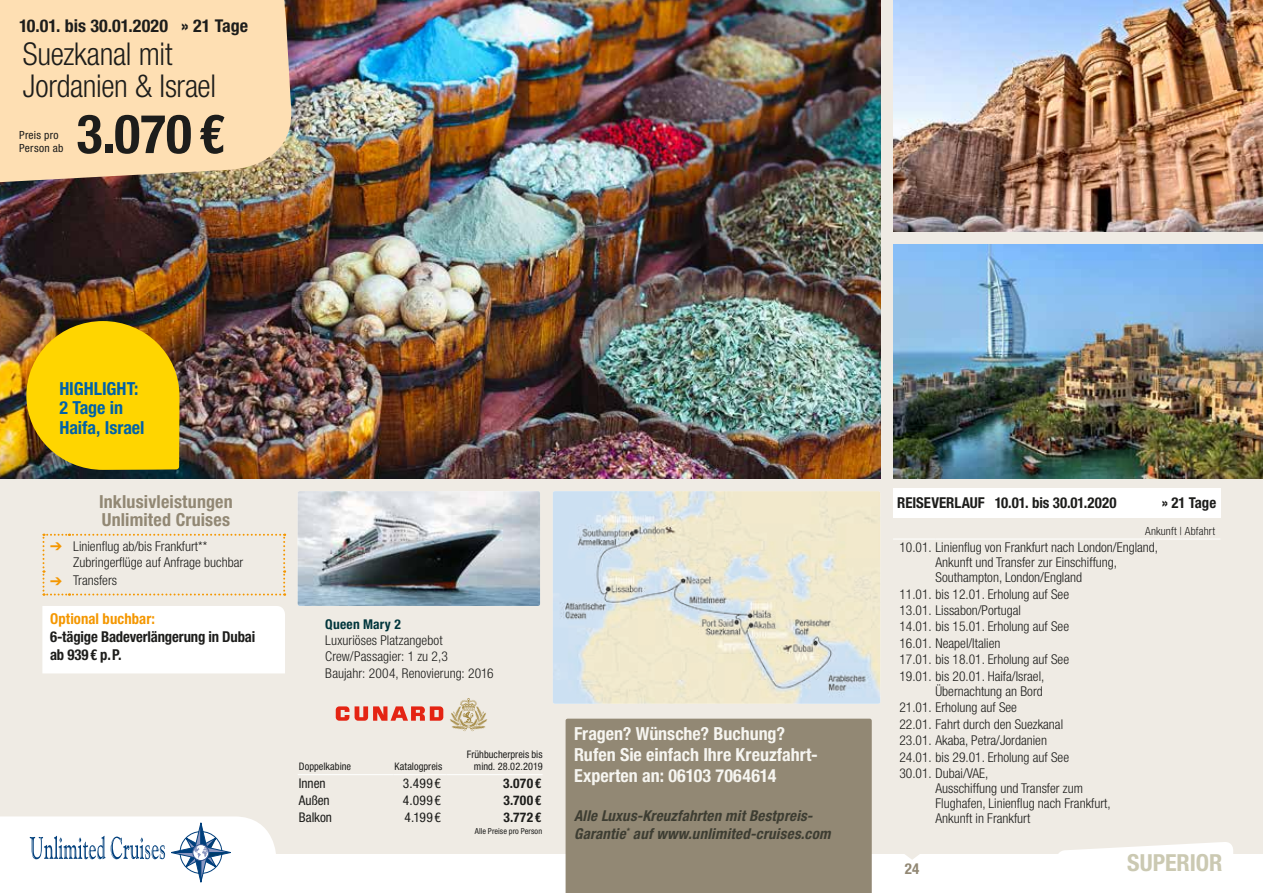
<style>
.page{position:relative;width:1263px;height:893px;background:#fff}
.page>*{position:absolute;margin:0;border:0;box-sizing:border-box;transform-origin:0 0}
.t1{font:700 condensed 54px "Helvetica Neue LT Std";color:#1d1d1b}
.t2{font:300 condensed 31.5px/31.5px "Helvetica Neue LT Std";letter-spacing:-.01em;color:#1d1d1b}
.t3{font:700 condensed 23.55px "Helvetica Neue LT Std";color:#cbc9b2}
.t4{font:700 condensed 18px/21px "Helvetica Neue LT Std";color:#f6f5f0}
.t5{font:700 condensed 18px/18px "Helvetica Neue LT Std";letter-spacing:.01em;color:#928874}
.t6{font:700 condensed 18px/19.5px "Helvetica Neue LT Std";color:#0062a8}
.t7{font:700 condensed 17.7px "Helvetica Neue LT Std";color:#1d1d1b}
.t8{font:700 condensed 15px/18px "Helvetica Neue LT Std";letter-spacing:-.01em;color:#1d1d1b}
.t9{font:italic 700 condensed 15px/18px "Helvetica Neue LT Std";letter-spacing:.015em;color:#3d3d32}
.t10{font:700 condensed 15px "Helvetica Neue LT Std";letter-spacing:.005em;color:#f49700}
.t11{font:700 condensed 15px "Helvetica Neue LT Std";color:#928874}
.t12{font:300 condensed 13.5px/16.5px "Helvetica Neue LT Std";color:#1d1d1b}
.t13{font:700 condensed 13.5px "Helvetica Neue LT Std";letter-spacing:.015em;color:#00353b}
.t14{font:condensed 13.35px "Helvetica Neue LT Std";letter-spacing:-.005em;color:#1d1d1b}
.t15{font:700 condensed 13.35px "Helvetica Neue LT Std";letter-spacing:.02em;color:#1d1d1b}
.t16{font:condensed 11.25px/13.5px "Helvetica Neue LT Std";letter-spacing:.025em;color:#1d1d1b}
.t17{font:300 condensed 11.25px "Helvetica Neue LT Std";letter-spacing:.01em;color:#1d1d1b}
.t18{font:condensed 10.35px/12px "Helvetica Neue LT Std";color:#1d1d1b;text-align:right}
.t19{font:condensed 8.25px "Helvetica Neue LT Std";letter-spacing:.01em;color:#1d1d1b}
.s1{color:#f49700}
</style>
<div class="page">
<hr style="left:1262px;top:0;width:1px;height:854px;background:#efebe4">
<div style="left:0;top:0;width:1263px;height:853px;background:#efebe4"></div>
<img style="left:893px;top:0;width:369px;height:232px">
<img style="left:893px;top:244px;width:369px;height:234px">
<div style="left:893px;top:488px;width:327px;height:30px;background:#fff"></div>
<hr style="left:893px;top:539px;width:42px;height:1px;background:#fff">
<hr style="left:935px;top:539px;width:209px;height:1px;background:#fff">
<hr style="left:1144px;top:539px;width:38px;height:1px;background:#fff">
<hr style="left:1182px;top:539px;width:38px;height:1px;background:#fff">
<svg style="left:43px;top:534px;width:242px;height:61px"></svg>
<div style="left:566px;top:719px;width:306px;height:174px;background:#928874"></div>
<svg style="left:1057px;top:842px;width:176px;height:12px"></svg>
<svg style="left:450px;top:698px;width:37px;height:33px"></svg>
<svg style="left:336px;top:706px;width:13px;height:15px"></svg>
<svg style="left:355px;top:706px;width:88px;height:15px"></svg>
<img style="left:1262px;top:183px;width:1px;height:295px">
<img style="left:0;top:0;width:880px;height:478px">
<img style="left:553px;top:491px;width:327px;height:213px">
<img style="left:298px;top:491px;width:242px;height:115px">
<hr style="left:298px;top:774px;width:95px;height:1px;background:#fff">
<hr style="left:393px;top:774px;width:53px;height:1px;background:#fff">
<hr style="left:446px;top:774px;width:97px;height:1px;background:#fff">
<svg style="left:26px;top:321px;width:153px;height:149px;background:#e7be06"></svg>
<svg style="left:0;top:816px;width:276px;height:67px"></svg>
<div style="left:193px;top:844px;width:16px;height:17px;border:1px solid #395791;border-radius:50%"></div>
<svg style="left:904px;top:853px;width:17px;height:7px"></svg>
<svg style="left:1262px;top:0;width:1px;height:183px"></svg>
<svg style="left:0;top:0;width:294px;height:183px;background:#f4d6ac"></svg>
<div style="left:42px;top:606px;width:243px;height:67px;background:#fff"></div>
<h3 class="t7" style="left:19px;top:15px;width:230px">10.01. bis 30.01.2020 » 21 Tage</h3>
<h2 class="t2" style="left:23px;top:38px;width:195px">Suezkanal mit<br>Jordanien &amp; Israel</h2>
<p class="t16" style="left:19px;top:128px;width:46px">Preis pro<br>Person ab</p>
<h1 class="t1" style="left:77px;top:101px;width:149px">3.070 €</h1>
<h3 class="t6" style="left:59px;top:378px;width:87px">HIGHLIGHT:<br>2 Tage in<br>Haifa, Israel</h3>
<h3 class="t5" style="left:99px;top:493px;width:135px">Inklusivleistungen<br>Unlimited Cruises</h3>
<p class="t12" style="left:73px;top:538px;width:171px;text-indent:-23px"><span class="s1">➔</span> Linienflug ab/bis Frankfurt**<br>Zubringerflüge auf Anfrage buchbar</p>
<p class="t12" style="left:50px;top:572px;width:68px"><span class="s1">➔</span> Transfers</p>
<p class="t10" style="left:50px;top:610px;width:106px">Optional buchbar:</p>
<p class="t8" style="left:50px;top:628px;width:207px">6-tägige Badeverlängerung in Dubai ab 939€ p.P.</p>
<p class="t13" style="left:325px;top:616px;width:77px">Queen Mary 2</p>
<p class="t12" style="left:325px;top:631px;width:170px">Luxuriöses Platzangebot<br>Crew/Passagier: 1 zu 2,3<br>Baujahr: 2004, Renovierung: 2016</p>
<p class="t18" style="left:299px;top:761px;width:54px">Doppelkabine</p>
<p class="t18" style="left:394px;top:761px;width:49px">Katalogpreis</p>
<p class="t18" style="left:467px;top:749px;width:77px">Frühbucherpreis bis mind. 28.02.2019</p>
<p class="t14" style="left:299px;top:776px;width:28px">Innen</p>
<p class="t14" style="left:403px;top:776px;width:40px">3.499€</p>
<p class="t15" style="left:503px;top:775px;width:40px">3.070€</p>
<p class="t14" style="left:299px;top:792px;width:32px">Außen</p>
<p class="t14" style="left:403px;top:792px;width:40px">4.099€</p>
<p class="t15" style="left:503px;top:792px;width:39px">3.700€</p>
<p class="t14" style="left:299px;top:809px;width:35px">Balkon</p>
<p class="t14" style="left:405px;top:809px;width:38px">4.199 €</p>
<p class="t15" style="left:503px;top:809px;width:39px">3.772€</p>
<p class="t19" style="left:475px;top:826px;width:69px">Alle Preise pro Person</p>
<h3 class="t4" style="left:574px;top:723px;width:245px">Fragen? Wünsche? Buchung?<br>Rufen Sie einfach Ihre Kreuzfahrt-<br>Experten an: 06103 7064614</h3>
<p class="t9" style="left:574px;top:807px;width:258px">Alle Luxus-Kreuzfahrten mit Bestpreis-<br>Garantie<sup>*</sup> auf www.unlimited-cruises.com</p>
<p class="t8" style="left:897px;top:494px;width:8px">Reise</p>
<p class="t8" style="left:931px;top:494px;width:187px">verlauf 10.01. bis 30.01.2020</p>
<p class="t8" style="left:1162px;top:494px;width:56px">» 21 Tage</p>
<p class="t17" style="left:1145px;top:524px;width:71px">Ankunft | Abfahrt</p>
<p class="t12" style="left:935px;top:540px;width:224px;line-height:15px;text-indent:-36px">10.01. Linienflug von Frankfurt nach London/England,<br>Ankunft und Transfer zur Einschiffung,<br>Southampton, London/England</p>
<p class="t12" style="left:899px;top:585px;width:171px">11.01. bis 12.01. Erholung auf See<br>13.01. Lissabon/Portugal<br>14.01. bis 15.01. Erholung auf See<br>16.01. Neapel/Italien<br>17.01. bis 18.01. Erholung auf See<br>19.01. bis 20.01. Haifa/Israel,</p>
<p class="t12" style="left:899px;top:683px;width:171px;text-indent:36px">Übernachtung an Bord<br>21.01. Erholung auf See<br>22.01. Fahrt durch den Suezkanal<br>23.01. Akaba, Petra/Jordanien<br>24.01. bis 29.01. Erholung auf See<br>30.01. Dubai/VAE,</p>
<p class="t12" style="left:935px;top:781px;width:177px;line-height:15px">Ausschiffung und Transfer zum<br>Flughafen, Linienflug nach Frankfurt,<br>Ankunft in Frankfurt</p>
<p class="t11" style="left:905px;top:859px;width:16px">24</p>
<h3 class="t3" style="left:1127px;top:848px;width:14px">supe</h3>
<h3 class="t3" style="left:1176px;top:848px;width:47px">rior</h3>
</div>
